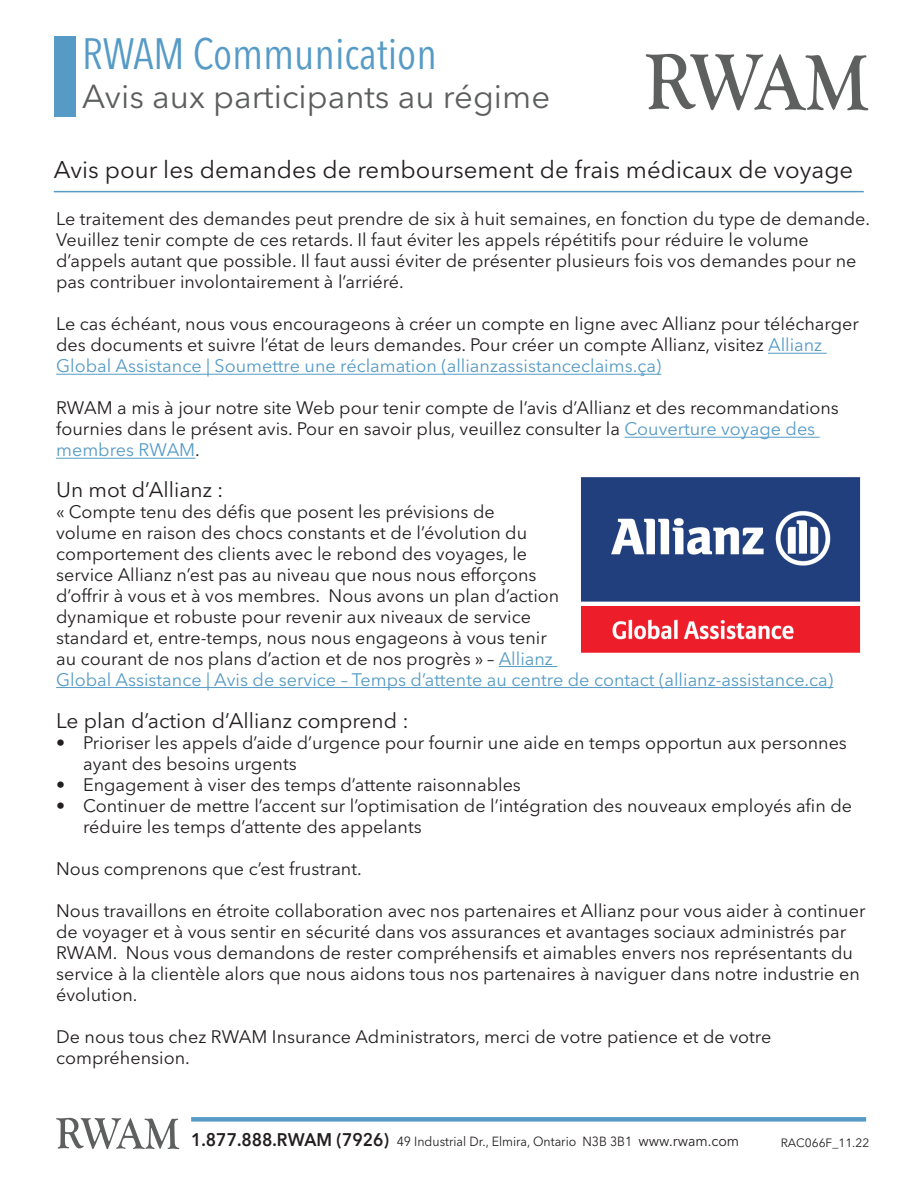
<style>
.page{position:relative;width:918px;height:1188px;background:#fff}
.page>*{position:absolute;margin:0;border:0;box-sizing:border-box;transform-origin:0 0}
.t1{font:condensed 43.5px "Avenir Next LT Pro";color:#569bc6}
.t2{font:33px "Avenir Next LT Pro";color:#5d5f5e}
.t3{font:24px "Avenir Next LT Pro";color:#231f20}
.t4{font:21px "Avenir Next LT Pro";color:#231f20}
.t5{font:18px/21px "Avenir Next LT Pro";color:#231f20}
.t6{font:13.2px "Avenir Next LT Pro";color:#231f20;scale:.94 1}
.t7{font:12px "Avenir Next LT Pro";color:#231f20}
.s1{color:#569bc6}
.s2{font-weight:600;font-size:18.15px}
.s3{font-size:14.85px}
</style>
<div class="page">
<hr style="left:768px;top:353px;width:59px;height:1px;background:#569bc6">
<hr style="left:56px;top:374px;width:605px;height:1px;background:#569bc6">
<hr style="left:625px;top:437px;width:195px;height:1px;background:#569bc6">
<hr style="left:56px;top:458px;width:139px;height:1px;background:#569bc6">
<svg style="left:56px;top:1118px;width:123px;height:31px"></svg>
<div style="left:191px;top:1117px;width:675px;height:5px;background:#569bc6"></div>
<svg style="left:646px;top:54px;width:222px;height:56px"></svg>
<div style="left:54px;top:36px;width:22px;height:80px;background:#569bc6"></div>
<hr style="left:499px;top:666px;width:58px;height:1px;background:#569bc6">
<hr style="left:56px;top:687px;width:777px;height:1px;background:#569bc6">
<img style="left:581px;top:477px;width:280px;height:176px">
<hr style="left:54px;top:191px;width:810px;height:1px;background:#569bc6">
<p class="t1" style="left:82px;top:27px;width:356px">RWAM Communication</p>
<p class="t2" style="left:82px;top:77px;width:470px">Avis aux participants au régime</p>
<p class="t3" style="left:54px;top:155px;width:801px">Avis pour les demandes de remboursement de frais médicaux de voyage</p>
<p class="t5" style="left:56px;top:209px;width:816px">Le traitement des demandes peut prendre de six à huit semaines, en fonction du type de demande.<br>Veuillez tenir compte de ces retards. Il faut éviter les appels répétitifs pour réduire le volume d’appels autant que possible. Il faut aussi éviter de présenter plusieurs fois vos demandes pour ne pas contribuer involontairement à l’arriéré.</p>
<p class="t5" style="left:56px;top:314px;width:804px">Le cas échéant, nous vous encourageons à créer un compte en ligne avec Allianz pour télécharger des documents et suivre l’état de leurs demandes. Pour créer un compte Allianz, visitez <span class="s1">Allianz<br>Global Assistance | Soumettre une réclamation (allianzassistanceclaims.ça)</span></p>
<p class="t5" style="left:56px;top:398px;width:784px">RWAM a mis à jour notre site Web pour tenir compte de l’avis d’Allianz et des recommandations fournies dans le présent avis. Pour en savoir plus, veuillez consulter la <span class="s1">Couverture voyage des membres RWAM</span>.</p>
<p class="t4" style="left:56px;top:477px;width:169px">Un mot d’Allianz :</p>
<p class="t5" style="left:56px;top:501px;width:779px">« Compte tenu des défis que posent les prévisions de<br>volume en raison des chocs constants et de l’évolution du<br>comportement des clients avec le rebond des voyages, le<br>service Allianz n’est pas au niveau que nous nous efforçons<br>d’offrir à vous et à vos membres. Nous avons un plan d’action<br>dynamique et robuste pour revenir aux niveaux de service<br>standard et, entre-temps, nous nous engageons à vous tenir<br>au courant de nos plans d’action et de nos progrès » – <span class="s1">Allianz<br>Global Assistance | Avis de service – Temps d’attente au centre de contact (allianz-assistance.ca)</span></p>
<p class="t4" style="left:56px;top:708px;width:354px">Le plan d’action d’Allianz comprend :</p>
<p class="t5" style="left:83px;top:732px;width:765px;text-indent:-27px">• Prioriser les appels d’aide d’urgence pour fournir une aide en temps opportun aux personnes ayant des besoins urgents</p>
<p class="t5" style="left:56px;top:774px;width:466px">• Engagement à viser des temps d’attente raisonnables</p>
<p class="t5" style="left:83px;top:795px;width:770px;text-indent:-27px">• Continuer de mettre l’accent sur l’optimisation de l’intégration des nouveaux employés afin de réduire les temps d’attente des appelants</p>
<p class="t5" style="left:56px;top:858px;width:307px">Nous comprenons que c’est frustrant.</p>
<p class="t5" style="left:56px;top:900px;width:811px">Nous travaillons en étroite collaboration avec nos partenaires et Allianz pour vous aider à continuer de voyager et à vous sentir en sécurité dans vos assurances et avantages sociaux administrés par RWAM. Nous vous demandons de rester compréhensifs et aimables envers nos représentants du service à la clientèle alors que nous aidons tous nos partenaires à naviguer dans notre industrie en évolution.</p>
<p class="t5" style="left:56px;top:1026px;width:717px">De nous tous chez RWAM Insurance Administrators, merci de votre patience et de votre compréhension.</p>
<p class="t6" style="left:191px;top:1133px;width:584px"><span class="s2">1.877.888.RWAM (7926)</span> 49 Industrial Dr., Elmira, Ontario N3B 3B1 <span class="s3">www.rwam.com</span></p>
<p class="t7" style="left:781px;top:1135px;width:90px">RAC066F_11.22</p>
</div>
